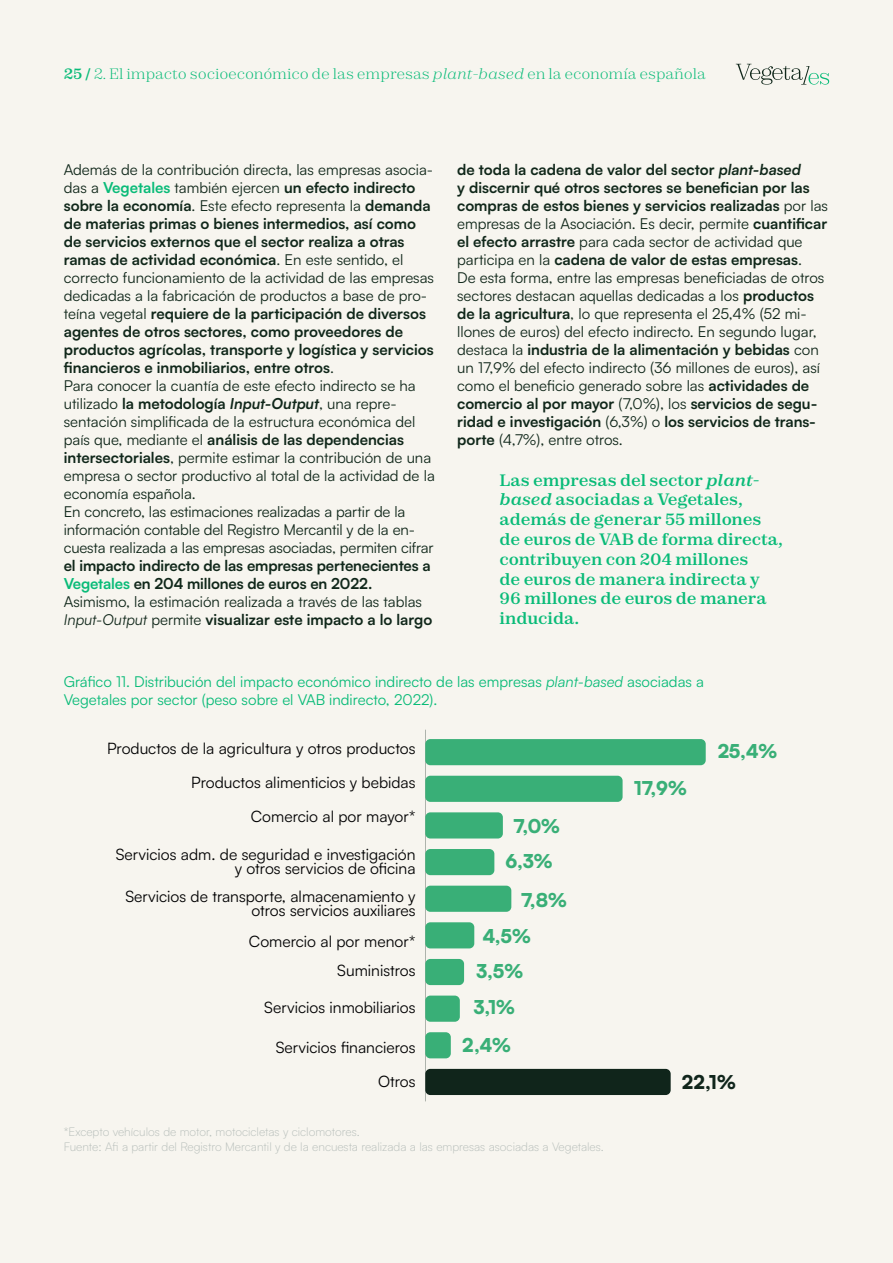
<style>
.page{position:relative;width:893px;height:1263px;background:#f7f5ef}
.page>*{position:absolute;margin:0;border:0;box-sizing:border-box;transform-origin:0 0}
.t1{font:700 18.9px/35.1px "Satoshi Variable";color:#39af77;text-align:center}
.t2{font:700 18.9px "Satoshi Variable";color:#10251b}
.t3{font:700 16.5px/19.8px "Zodiak";color:#09bb78}
.t4{font:700 15.6px/33.9px "Satoshi Variable";color:#020203;text-align:right}
.t5{font:15px/18px "Satoshi";color:#10271a}
.t6{font:700 15px/18px "Satoshi";letter-spacing:-.01em;color:#10271a}
.t7{font:15px/18px "Satoshi";color:#09bb78}
.t8{font:300 15px "Zodiak";color:#09bb78}
.t9{font:300 12px/14.4px "Satoshi";color:#b7beba}
.s1{font-weight:700}
.s2{font-style:italic}
.s3{font-weight:700;color:#09bb78}
.s4{font-weight:700;font-style:italic}
.s5{color:#09bb78}
.s6{font-weight:400}
.s7{font-weight:400;font-style:italic}
</style>
<div class="page">
<hr style="left:425px;top:730px;width:1px;height:371px;background:#10251b">
<div style="left:425px;top:739px;width:281px;height:26px;background:#39af77;border-radius:5px"></div>
<div style="left:425px;top:776px;width:198px;height:26px;background:#39af77;border-radius:5px"></div>
<div style="left:425px;top:812px;width:78px;height:26px;background:#39af77;border-radius:5px"></div>
<div style="left:425px;top:849px;width:69px;height:26px;background:#39af77;border-radius:5px"></div>
<div style="left:425px;top:886px;width:86px;height:26px;background:#39af77;border-radius:5px"></div>
<div style="left:425px;top:922px;width:49px;height:26px;background:#39af77;border-radius:5px"></div>
<div style="left:425px;top:959px;width:39px;height:26px;background:#39af77;border-radius:5px"></div>
<div style="left:425px;top:995px;width:35px;height:27px;background:#39af77;border-radius:5px"></div>
<div style="left:425px;top:1032px;width:26px;height:26px;background:#39af77;border-radius:5px"></div>
<div style="left:425px;top:1069px;width:246px;height:26px;background:#10251b;border-radius:5px"></div>
<svg style="left:736px;top:64px;width:93px;height:21px"></svg>
<p class="t8" style="left:64px;top:64px;width:644px"><span class="s1">25 /</span> 2. El impacto socioeconómico de las empresas <span class="s2">plant-based</span> en la economía española</p>
<p class="t5" style="left:64px;top:160px;width:373px">Además de la contribución directa, las empresas asocia&shy;das a <span class="s3">Vegetales</span> también ejercen <span class="s1">un efecto indirecto sobre la economía</span>. Este efecto representa la <span class="s1">demanda de materias primas o bienes intermedios, así como de servicios externos que el sector realiza a otras ramas de actividad económica</span>. En este sentido, el correcto funcionamiento de la actividad de las empresas dedicadas a la fabricación de productos a base de pro&shy;teína vegetal <span class="s1">requiere de la participación de diversos agentes de otros sectores, como proveedores de productos agrícolas, transporte y logística y servicios financieros e inmobiliarios, entre otros</span>.<br>Para conocer la cuantía de este efecto indirecto se ha utilizado <span class="s1">la metodología</span> <span class="s4">Input-Output</span>, una repre&shy;sentación simplificada de la estructura económica del país que, mediante el <span class="s1">análisis de las dependencias intersectoriales</span>, permite estimar la contribución de una empresa o sector productivo al total de la actividad de la economía española.<br>En concreto, las estimaciones realizadas a partir de la información contable del Registro Mercantil y de la en&shy;cuesta realizada a las empresas asociadas, permiten cifrar</p>
<p class="t6" style="left:64px;top:556px;width:370px">el impacto indirecto de las empresas pertenecientes a <span class="s5">Vegetales</span> en 204 millones de euros en 2022.<br><span class="s6">Asimismo, la estimación realizada a través de las tablas </span><span class="s7">Input-Output</span> <span class="s6">permite</span> visualizar este impacto a lo largo</p>
<p class="t5" style="left:457px;top:160px;width:372px"><span class="s1">de toda la cadena de valor del sector</span> <span class="s4">plant-based<br></span><span class="s1">y discernir qué otros sectores se benefician por las compras de estos bienes y servicios realizadas</span> por las empresas de la Asociación. Es decir, permite <span class="s1">cuantificar el efecto arrastre</span> para cada sector de actividad que participa en la <span class="s1">cadena de valor de estas empresas</span>.<br>De esta forma, entre las empresas beneficiadas de otros sectores destacan aquellas dedicadas a los <span class="s1">productos de la agricultura</span>, lo que representa el 25,4% (52 mi&shy;llones de euros) del efecto indirecto. En segundo lugar, destaca la <span class="s1">industria de la alimentación y bebidas</span> con un 17,9% del efecto indirecto (36 millones de euros), así como el beneficio generado sobre las <span class="s1">actividades de comercio al por mayor</span> (7,0%), los <span class="s1">servicios de segu&shy;ridad e investigación</span> (6,3%) o <span class="s1">los servicios de trans&shy;porte</span> (4,7%), entre otros.</p>
<p class="t3" style="left:500px;top:470px;width:285px">Las empresas del sector <span class="s2">plant&shy;based</span> asociadas a Vegetales, además de generar 55 millones de euros de VAB de forma directa, contribuyen con 204 millones<br>de euros de manera indirecta y<br>96 millones de euros de manera inducida.</p>
<p class="t7" style="left:64px;top:672px;width:642px">Gráfico 11. Distribución del impacto económico indirecto de las empresas <span class="s2">plant-based</span> asociadas a<br>Vegetales por sector (peso sobre el VAB indirecto, 2022).</p>
<p class="t4" style="left:107px;top:730px;width:310px">Productos de la agricultura y otros productos<br>Productos alimenticios y bebidas<br>Comercio al por mayor*</p>
<p class="t4" style="left:116px;top:846px;width:301px;line-height:14px">Servicios adm. de seguridad e investigación y otros servicios de oficina</p>
<p class="t4" style="left:125px;top:888px;width:292px;line-height:14px">Servicios de transporte, almacenamiento y otros servicios auxiliares</p>
<p class="t4" style="left:249px;top:926px;width:168px;line-height:29.1px">Comercio al por menor*<br>Suministros</p>
<p class="t4" style="left:264px;top:990px;width:153px">Servicios inmobiliarios</p>
<p class="t4" style="left:276px;top:1029px;width:141px">Servicios financieros<br>Otros</p>
<p class="t1" style="left:506px;top:807px;width:56px">7,0%<br>6,3%</p>
<p class="t1" style="left:521px;top:881px;width:47px">7,8%</p>
<p class="t1" style="left:483px;top:917px;width:50px">4,5%</p>
<p class="t1" style="left:476px;top:952px;width:48px">3,5%</p>
<p class="t1" style="left:474px;top:988px;width:43px">3,1%</p>
<p class="t1" style="left:462px;top:1026px;width:50px">2,4%</p>
<p class="t9" style="left:64px;top:1124px;width:541px">*Excepto vehículos de motor, motocicletas y ciclomotores.<br>Fuente: Afi a partir del Registro Mercantil y de la encuesta realizada a las empresas asociadas a Vegetales.</p>
<p class="t1" style="left:634px;top:769px;width:54px">17,9%</p>
<p class="t1" style="left:718px;top:732px;width:61px">25,4%</p>
<p class="t2" style="left:682px;top:1067px;width:55px">22,1%</p>
</div>
